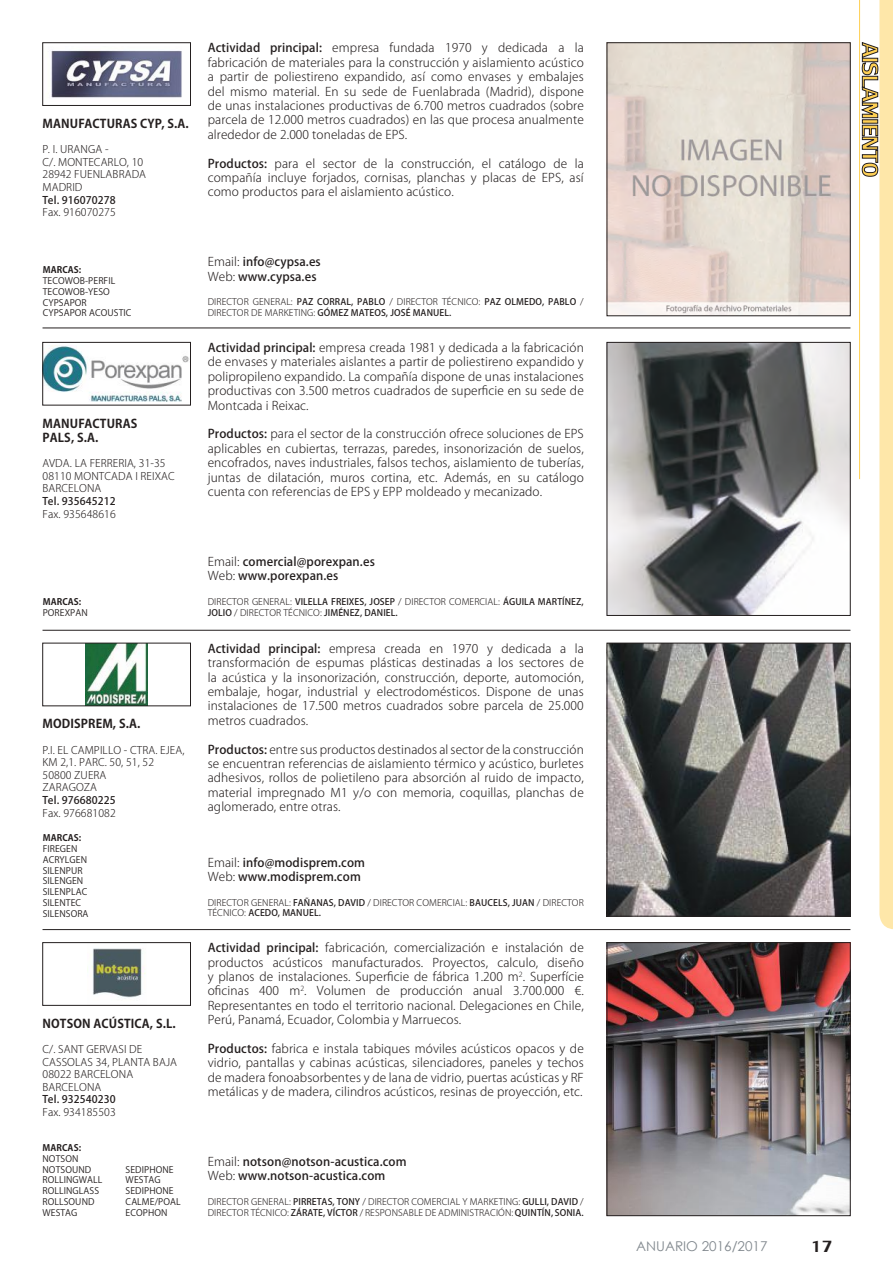
<style>
.page{position:relative;width:893px;height:1263px;background:#fff}
.page>*{position:absolute;margin:0;border:0;box-sizing:border-box;transform-origin:0 0}
.t1{font:24px "Lily UPC";color:#241f1f}
.t2{font:13.5px "Century Gothic";color:#80878d}
.t3{font:300 12px/14.4px "Koz Go Pro";letter-spacing:.01em;color:#241f1f;text-align:justify}
.t4{font:500 12px/14.4px "Koz Go Pro";letter-spacing:.01em;color:#241f1f}
.t5{font:700 12px/14.4px "Koz Go Pro";letter-spacing:.01em;color:#241f1f}
.t6{font:300 10.5px/12.6px "Koz Go Pro";letter-spacing:.01em;color:#241f1f}
.t7{font:500 10.5px "Koz Go Pro";letter-spacing:.01em;color:#241f1f}
.t8{font:300 9px/10.5px "Koz Go Pro";letter-spacing:.01em;color:#241f1f}
.t9{font:9px/10.8px "Koz Go Pro";letter-spacing:.01em;color:#241f1f}
.t10{font:500 9px/10.5px "Koz Go Pro";letter-spacing:.01em;color:#241f1f}
.t11{font:700 9px "Koz Go Pro";letter-spacing:.01em;color:#241f1f}
.s1{font-weight:500}
.s2{font-weight:300}
</style>
<div class="page">
<svg style="left:862px;top:0;width:31px;height:929px"></svg>
<hr style="left:859px;top:0;width:1px;height:479px;background:#fecf53">
<hr style="left:43px;top:328px;width:807px;height:1px;background:#241f1f">
<img style="left:609px;top:45px;width:239px;height:269px">
<img style="left:51px;top:50px;width:131px;height:48px">
<div style="left:43px;top:43px;width:148px;height:63px;border:1px solid #241f1f"></div>
<img style="left:609px;top:344px;width:239px;height:270px">
<div style="left:607px;top:342px;width:243px;height:274px;border:1px solid #241f1f"></div>
<img style="left:45px;top:346px;width:144px;height:56px">
<div style="left:43px;top:342px;width:148px;height:63px;border:1px solid #241f1f"></div>
<hr style="left:43px;top:929px;width:807px;height:1px;background:#241f1f">
<img style="left:609px;top:645px;width:239px;height:269px">
<div style="left:607px;top:643px;width:243px;height:273px;border:1px solid #241f1f"></div>
<img style="left:85px;top:645px;width:63px;height:59px">
<div style="left:43px;top:643px;width:148px;height:63px;border:1px solid #241f1f"></div>
<img style="left:609px;top:944px;width:239px;height:270px">
<div style="left:607px;top:942px;width:243px;height:274px;border:1px solid #241f1f"></div>
<img style="left:87px;top:948px;width:59px;height:51px">
<div style="left:43px;top:942px;width:148px;height:63px;border:1px solid #241f1f"></div>
<hr style="left:43px;top:630px;width:807px;height:1px;background:#241f1f">
<p class="t5" style="left:43px;top:117px;width:148px">MANUFACTURAS CYP, S.A.</p>
<p class="t6" style="left:43px;top:143px;width:105px">P. I. URANGA -<br>C/. MONTECARLO, 10<br>28942 FUENLABRADA<br>MADRID</p>
<p class="t7" style="left:43px;top:193px;width:75px">Tel. 916070278</p>
<p class="t6" style="left:43px;top:206px;width:75px">Fax. 916070275</p>
<p class="t11" style="left:43px;top:264px;width:40px">MARCAS:</p>
<p class="t9" style="left:43px;top:275px;width:90px">TECOWOB-PERFIL<br>TECOWOB-YESO<br>CYPSAPOR<br>CYPSAPOR ACOUSTIC</p>
<p class="t5" style="left:43px;top:417px;width:96px">MANUFACTURAS<br>PALS, S.A.</p>
<p class="t6" style="left:43px;top:457px;width:134px">AVDA. LA FERRERIA, 31-35<br>08110 MONTCADA I REIXAC<br>BARCELONA</p>
<p class="t7" style="left:43px;top:494px;width:75px">Tel. 935645212</p>
<p class="t6" style="left:43px;top:507px;width:75px">Fax. 935648616</p>
<p class="t11" style="left:43px;top:596px;width:40px">MARCAS:</p>
<p class="t9" style="left:43px;top:607px;width:47px">POREXPAN</p>
<p class="t5" style="left:43px;top:717px;width:99px">MODISPREM, S.A.</p>
<p class="t6" style="left:43px;top:743px;width:144px">P.I. EL CAMPILLO - CTRA. EJEA,<br>KM 2,1. PARC. 50, 51, 52<br>50800 ZUERA<br>ZARAGOZA</p>
<p class="t7" style="left:43px;top:793px;width:75px">Tel. 976680225</p>
<p class="t6" style="left:43px;top:806px;width:75px">Fax. 976681082</p>
<p class="t11" style="left:43px;top:832px;width:40px">MARCAS:</p>
<p class="t9" style="left:43px;top:843px;width:47px">FIREGEN<br>ACRYLGEN<br>SILENPUR<br>SILENGEN<br>SILENPLAC<br>SILENTEC<br>SILENSORA</p>
<p class="t5" style="left:43px;top:1017px;width:135px">NOTSON ACÚSTICA, S.L.</p>
<p class="t6" style="left:43px;top:1043px;width:136px">C/. SANT GERVASI DE<br>CASSOLAS 34, PLANTA BAJA<br>08022 BARCELONA<br>BARCELONA</p>
<p class="t7" style="left:43px;top:1093px;width:75px">Tel. 932540230</p>
<p class="t6" style="left:43px;top:1106px;width:75px">Fax. 934185503</p>
<p class="t11" style="left:43px;top:1142px;width:40px">MARCAS:</p>
<p class="t9" style="left:43px;top:1153px;width:61px">NOTSON<br>NOTSOUND<br>ROLLINGWALL<br>ROLLINGLASS<br>ROLLSOUND<br>WESTAG</p>
<p class="t9" style="left:126px;top:1164px;width:57px">SEDIPHONE<br>WESTAG<br>SEDIPHONE<br>CALME/POAL<br>ECOPHON</p>
<p class="t3" style="left:208px;top:41px;width:378px"><span class="s1">Actividad principal:</span> empresa fundada 1970 y dedicada a la fabricación de materiales para la construcción y aislamiento acústico a partir de poliestireno expandido, así como envases y embalajes del mismo material. En su sede de Fuenlabrada (Madrid), dispone de unas instalaciones productivas de 6.700 metros cuadrados (sobre parcela de 12.000 metros cuadrados) en las que procesa anualmente alrededor de 2.000 toneladas de EPS.</p>
<p class="t3" style="left:208px;top:156px;width:378px"><span class="s1">Productos:</span> para el sector de la construcción, el catálogo de la compañía incluye forjados, cornisas, planchas y placas de EPS, así como productos para el aislamiento acústico.</p>
<p class="t4" style="left:208px;top:255px;width:115px"><span class="s2">Email:</span> info@cypsa.es<br><span class="s2">Web:</span> www.cypsa.es</p>
<p class="t8" style="left:208px;top:297px;width:378px">DIRECTOR GENERAL: <span class="s1">PAZ CORRAL, PABLO</span> / DIRECTOR TÉCNICO: <span class="s1">PAZ OLMEDO, PABLO</span> /<br>DIRECTOR DE MARKETING: <span class="s1">GÓMEZ MATEOS, JOSÉ MANUEL.</span></p>
<p class="t3" style="left:208px;top:340px;width:378px"><span class="s1">Actividad principal:</span> empresa creada 1981 y dedicada a la fabricación de envases y materiales aislantes a partir de poliestireno expandido y polipropileno expandido. La compañía dispone de unas instalaciones productivas con 3.500 metros cuadrados de superficie en su sede de Montcada i Reixac.</p>
<p class="t3" style="left:208px;top:427px;width:378px"><span class="s1">Productos:</span> para el sector de la construcción ofrece soluciones de EPS aplicables en cubiertas, terrazas, paredes, insonorización de suelos, encofrados, naves industriales, falsos techos, aislamiento de tuberías, juntas de dilatación, muros cortina, etc. Además, en su catálogo cuenta con referencias de EPS y EPP moldeado y mecanizado.</p>
<p class="t4" style="left:208px;top:555px;width:169px"><span class="s2">Email:</span> comercial@porexpan.es<br><span class="s2">Web:</span> www.porexpan.es</p>
<p class="t10" style="left:208px;top:597px;width:378px"><span class="s2">DIRECTOR GENERAL:</span> VILELLA FREIXES, JOSEP <span class="s2">/ DIRECTOR COMERCIAL:</span> ÁGUILA MARTÍNEZ,<br>JOLIO <span class="s2">/ DIRECTOR TÉCNICO:</span> JIMÉNEZ, DANIEL.</p>
<p class="t3" style="left:208px;top:641px;width:378px"><span class="s1">Actividad principal:</span> empresa creada en 1970 y dedicada a la transformación de espumas plásticas destinadas a los sectores de la acústica y la insonorización, construcción, deporte, automoción, embalaje, hogar, industrial y electrodomésticos. Dispone de unas instalaciones de 17.500 metros cuadrados sobre parcela de 25.000 metros cuadrados.</p>
<p class="t3" style="left:208px;top:742px;width:378px"><span class="s1">Productos:</span> entre sus productos destinados al sector de la construcción se encuentran referencias de aislamiento térmico y acústico, burletes adhesivos, rollos de polietileno para absorción al ruido de impacto, material impregnado M1 y/o con memoria, coquillas, planchas de aglomerado, entre otras.</p>
<p class="t4" style="left:208px;top:855px;width:159px"><span class="s2">Email:</span> info@modisprem.com<br><span class="s2">Web:</span> www.modisprem.com</p>
<p class="t8" style="left:208px;top:897px;width:378px">DIRECTOR GENERAL: <span class="s1">FAÑANAS, DAVID</span> / DIRECTOR COMERCIAL: <span class="s1">BAUCELS, JUAN</span> / DIRECTOR<br>TÉCNICO: <span class="s1">ACEDO, MANUEL.</span></p>
<p class="t3" style="left:208px;top:941px;width:378px"><span class="s1">Actividad principal:</span> fabricación, comercialización e instalación de productos acústicos manufacturados. Proyectos, calculo, diseño y planos de instalaciones. Superficie de fábrica 1.200 m<sup>2</sup>. Superfície oficinas 400 m<sup>2</sup>. Volumen de producción anual 3.700.000 €.<br>Representantes en todo el territorio nacional. Delegaciones en Chile, Perú, Panamá, Ecuador, Colombia y Marruecos.</p>
<p class="t3" style="left:208px;top:1041px;width:378px"><span class="s1">Productos:</span> fabrica e instala tabiques móviles acústicos opacos y de vidrio, pantallas y cabinas acústicas, silenciadores, paneles y techos de madera fonoabsorbentes y de lana de vidrio, puertas acústicas y RF metálicas y de madera, cilindros acústicos, resinas de proyección, etc.</p>
<p class="t4" style="left:208px;top:1155px;width:200px"><span class="s2">Email:</span> notson@notson-acustica.com<br><span class="s2">Web:</span> www.notson-acustica.com</p>
<p class="t8" style="left:208px;top:1197px;width:378px">DIRECTOR GENERAL: <span class="s1">PIRRETAS, TONY</span> / DIRECTOR COMERCIAL Y MARKETING: <span class="s1">GULLI, DAVID</span> /<br>DIRECTOR TÉCNICO: <span class="s1">ZÁRATE, VÍCTOR</span> / RESPONSABLE DE ADMINISTRACIÓN: <span class="s1">QUINTÍN, SONIA.</span></p>
<p class="t2" style="left:636px;top:1236px;width:133px">ANUARIO 2016/2017</p>
<h1 class="t1" style="left:811px;top:1232px;width:23px">17</h1>
</div>
